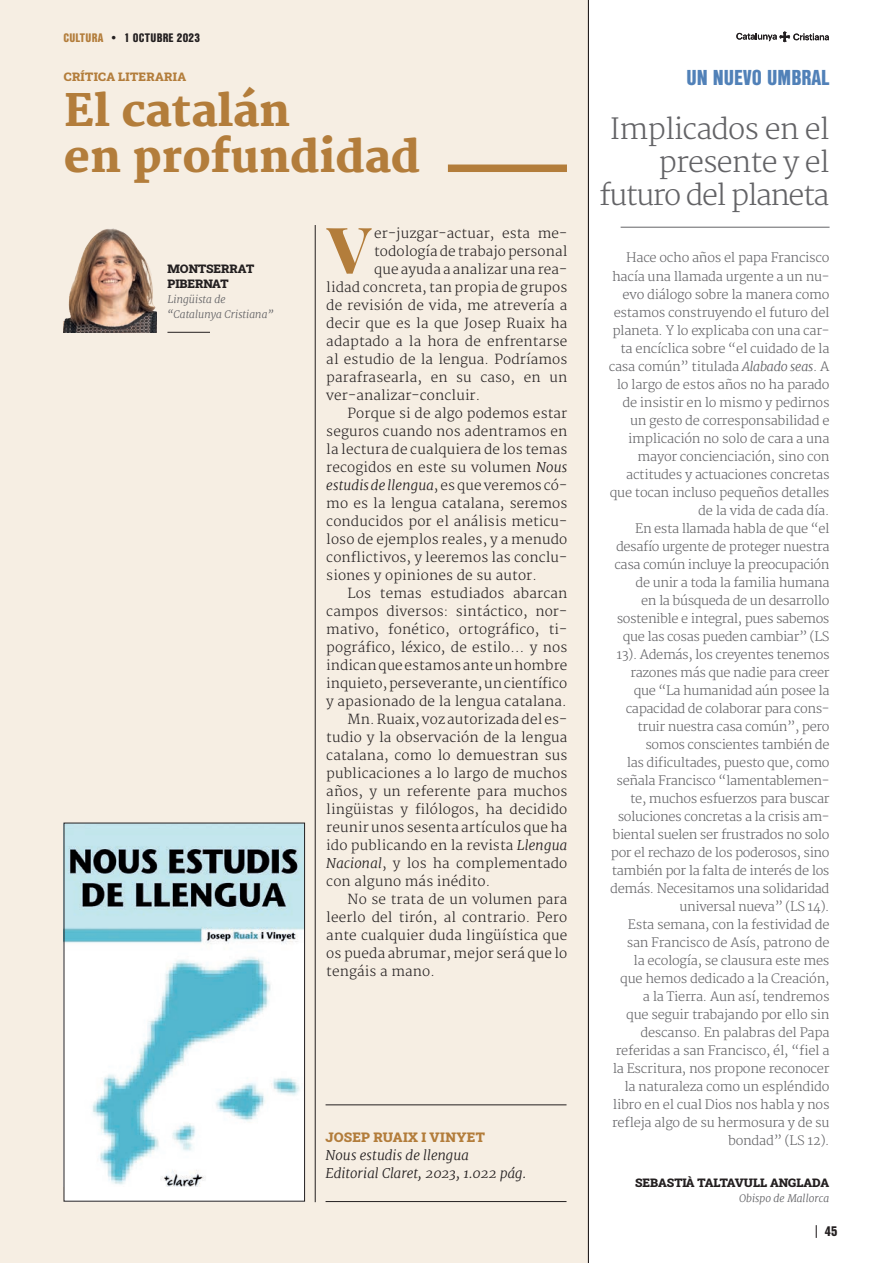
<style>
.page{position:relative;width:893px;height:1263px;background:#fff}
.page>*{position:absolute;margin:0;border:0;box-sizing:border-box;transform-origin:0 0}
.t1{font:800 64.35px "Playfair Display";color:#b37d3b}
.TITOLS_CULTURA{font:800 43.5px "Merriweather";color:#b37d3b}
.TITULO_ESGLESIA_EN_SORTIDA{font:300 28.5px/33px "Merriweather";letter-spacing:-.03em;color:#636366;text-align:right}
.TITULO_ESGLESIA_EN_SORTIDA-2{font:300 28.5px "Merriweather";letter-spacing:-.05em;color:#636366}
.HEADER_ESGLESIA_SORTIDA{font:900 21px "Nimbus San Con LOT";color:#5181b8}
.TEXTO_PPAL_ESP{font:300 13.5px/18px "Merriweather";letter-spacing:.01em;color:#231f20;text-align:justify}
.TEXTO_PPAL_CAT{font:italic 300 13.5px "Merriweather";color:#231f20}
.TEXTO_PPAL_CAT-2{font:13.5px "Roboto Slab";letter-spacing:.025em;color:#b37d3b}
.t2{font:900 13.5px "Nimbus San Con LOT";color:#231f20}
.TXT_ESGLESIA_ENSORTIDA{font:300 12.75px/18px "Merriweather";letter-spacing:-.02em;color:#636366;text-align:right}
.NOM_REDACTORS{font:12px "Roboto Slab";color:#231f20}
.t3{font:900 12px "Nimbus San Con LOT";letter-spacing:.02em;color:#231f20}
.t4{font:12px "Roboto Slab";letter-spacing:.03em;color:#b37d3b}
.CARREC_REDACTORS{font:italic 300 10.5px "Merriweather";color:#636366}
.s1{color:#b37d3b}
.s2{font-style:italic}
</style>
<div class="page">
<div style="left:0;top:0;width:588px;height:1263px;background:#f6eee3"></div>
<hr style="left:588px;top:0;width:1px;height:1263px;background:#231f20">
<hr style="left:326px;top:1104px;width:240px;height:1px;background:#231f20">
<div style="left:448px;top:164px;width:119px;height:8px;background:#b37d3b"></div>
<hr style="left:326px;top:1201px;width:240px;height:1px;background:#231f20">
<hr style="left:315px;top:225px;width:1px;height:977px;background:#231f20">
<img style="left:63px;top:228px;width:93px;height:104px">
<hr style="left:167px;top:332px;width:43px;height:1px;background:#231f20">
<div style="left:64px;top:823px;width:241px;height:378px;background:#fff"></div>
<img style="left:66px;top:825px;width:237px;height:361px">
<div style="left:64px;top:823px;width:241px;height:378px;border:1px solid #231f20"></div>
<hr style="left:621px;top:227px;width:208px;height:1px;background:#636366">
<svg style="left:816px;top:1225px;width:1px;height:13px"></svg>
<svg style="left:736px;top:31px;width:93px;height:11px"></svg>
<p class="t3" style="left:63px;top:28px;width:138px"><span class="s1">CULTURA</span> • 1 OCTUBRE 2023</p>
<p class="t4" style="left:64px;top:68px;width:124px">CRÍTICA LITERARIA</p>
<p class="TITOLS_CULTURA" style="left:64px;top:85px;width:228px">El catalán</p>
<p class="TITOLS_CULTURA" style="left:64px;top:131px;width:358px">en profundidad</p>
<p class="NOM_REDACTORS" style="left:167px;top:260px;width:88px">MONTSERRAT</p>
<p class="NOM_REDACTORS" style="left:167px;top:275px;width:62px">PIBERNAT</p>
<p class="CARREC_REDACTORS" style="left:167px;top:292px;width:60px">Lingüista de</p>
<p class="CARREC_REDACTORS" style="left:167px;top:307px;width:108px">“Catalunya Cristiana”</p>
<p class="t1" style="left:327px;top:199px;width:45px">V</p>
<p class="TEXTO_PPAL_ESP" style="left:374px;top:224px;width:195px">er-juzgar-actuar, esta me-</p>
<p class="TEXTO_PPAL_ESP" style="left:374px;top:242px;width:195px">todología de trabajo personal</p>
<p class="TEXTO_PPAL_ESP" style="left:374px;top:260px;width:195px">que ayuda a analizar una rea-</p>
<p class="TEXTO_PPAL_ESP" style="left:326px;top:278px;width:242px">lidad concreta, tan propia de grupos</p>
<p class="TEXTO_PPAL_ESP" style="left:326px;top:296px;width:242px">de revisión de vida, me atrevería a</p>
<p class="TEXTO_PPAL_ESP" style="left:326px;top:314px;width:242px">decir que es la que Josep Ruaix ha</p>
<p class="TEXTO_PPAL_ESP" style="left:326px;top:332px;width:242px">adaptado a la hora de enfrentarse</p>
<p class="TEXTO_PPAL_ESP" style="left:326px;top:350px;width:242px">al estudio de la lengua. Podríamos</p>
<p class="TEXTO_PPAL_ESP" style="left:326px;top:368px;width:242px">parafrasearla, en su caso, en un</p>
<p class="TEXTO_PPAL_ESP" style="left:326px;top:386px;width:156px">ver-analizar-concluir.</p>
<p class="TEXTO_PPAL_ESP" style="left:326px;top:404px;width:242px;text-indent:21px">Porque si de algo podemos estar seguros cuando nos adentramos en la lectura de cualquiera de los temas recogidos en este su volumen <span class="s2">Nous estudis de llengua</span>, es que veremos có&shy;mo es la lengua catalana, seremos conducidos por el análisis meticu&shy;loso de ejemplos reales, y a menudo conflictivos, y leeremos las conclu&shy;siones y opiniones de su autor.</p>
<p class="TEXTO_PPAL_ESP" style="left:326px;top:584px;width:242px;text-indent:21px">Los temas estudiados abarcan campos diversos: sintáctico, nor&shy;mativo, fonético, ortográfico, ti&shy;pográfico, léxico, de estilo... y nos indican que estamos ante un hombre inquieto, perseverante, un científico y apasionado de la lengua catalana.</p>
<p class="TEXTO_PPAL_ESP" style="left:326px;top:710px;width:242px;text-indent:21px">Mn. Ruaix, voz autorizada del es&shy;tudio y la observación de la lengua catalana, como lo demuestran sus publicaciones a lo largo de muchos años, y un referente para muchos lingüistas y filólogos, ha decidido reunir unos sesenta artículos que ha ido publicando en la revista <span class="s2">Llengua Nacional</span>, y los ha complementado con alguno más inédito.</p>
<p class="TEXTO_PPAL_ESP" style="left:326px;top:890px;width:242px;text-indent:21px">No se trata de un volumen para leerlo del tirón, al contrario. Pero ante cualquier duda lingüística que os pueda abrumar, mejor será que lo tengáis a mano.</p>
<p class="TEXTO_PPAL_CAT-2" style="left:326px;top:1128px;width:161px">JOSEP RUAIX I VINYET</p>
<p class="TEXTO_PPAL_CAT" style="left:326px;top:1147px;width:145px">Nous estudis de llengua</p>
<p class="TEXTO_PPAL_CAT" style="left:326px;top:1165px;width:202px">Editorial Claret, 2023, 1.022 pág.</p>
<p class="HEADER_ESGLESIA_SORTIDA" style="left:686px;top:61px;width:145px">UN NUEVO UMBRAL</p>
<p class="TITULO_ESGLESIA_EN_SORTIDA" style="left:610px;top:114px;width:221px">Implicados en el presente y el</p>
<p class="TITULO_ESGLESIA_EN_SORTIDA-2" style="left:599px;top:178px;width:232px">futuro del planeta</p>
<p class="TXT_ESGLESIA_ENSORTIDA" style="left:609px;top:249px;width:222px">Hace ocho años el papa Francisco hacía una llamada urgente a un nu&shy;evo diálogo sobre la manera como estamos construyendo el futuro del planeta. Y lo explicaba con una car&shy;ta encíclica sobre “el cuidado de la casa común” titulada <span class="s2">Alabado seas</span>. A lo largo de estos años no ha parado de insistir en lo mismo y pedirnos un gesto de corresponsabilidad e implicación no solo de cara a una mayor concienciación, sino con actitudes y actuaciones concretas que tocan incluso pequeños detalles de la vida de cada día.</p>
<p class="TXT_ESGLESIA_ENSORTIDA" style="left:610px;top:520px;width:221px">En esta llamada habla de que “el desafío urgente de proteger nuestra casa común incluye la preocupación de unir a toda la familia humana<br>en la búsqueda de un desarrollo sostenible e integral, pues sabemos que las cosas pueden cambiar” (LS 13). Además, los creyentes tenemos razones más que nadie para creer que “La humanidad aún posee la capacidad de colaborar para cons&shy;truir nuestra casa común”, pero somos conscientes también de<br>las dificultades, puesto que, como señala Francisco “lamentablemen&shy;te, muchos esfuerzos para buscar soluciones concretas a la crisis am&shy;biental suelen ser frustrados no solo por el rechazo de los poderosos, sino también por la falta de interés de los demás. Necesitamos una solidaridad universal nueva” (LS 14).</p>
<p class="TXT_ESGLESIA_ENSORTIDA" style="left:612px;top:916px;width:219px">Esta semana, con la festividad de san Francisco de Asís, patrono de<br>la ecología, se clausura este mes que hemos dedicado a la Creación, a la Tierra. Aun así, tendremos<br>que seguir trabajando por ello sin descanso. En palabras del Papa referidas a san Francisco, él, “fiel a la Escritura, nos propone reconocer la naturaleza como un espléndido libro en el cual Dios nos habla y nos refleja algo de su hermosura y de su bondad” (LS 12).</p>
<p class="NOM_REDACTORS" style="left:635px;top:1174px;width:196px">SEBASTIÀ TALTAVULL ANGLADA</p>
<p class="CARREC_REDACTORS" style="left:739px;top:1192px;width:91px">Obispo de Mallorca</p>
<p class="t2" style="left:825px;top:1221px;width:14px">45</p>
</div>
